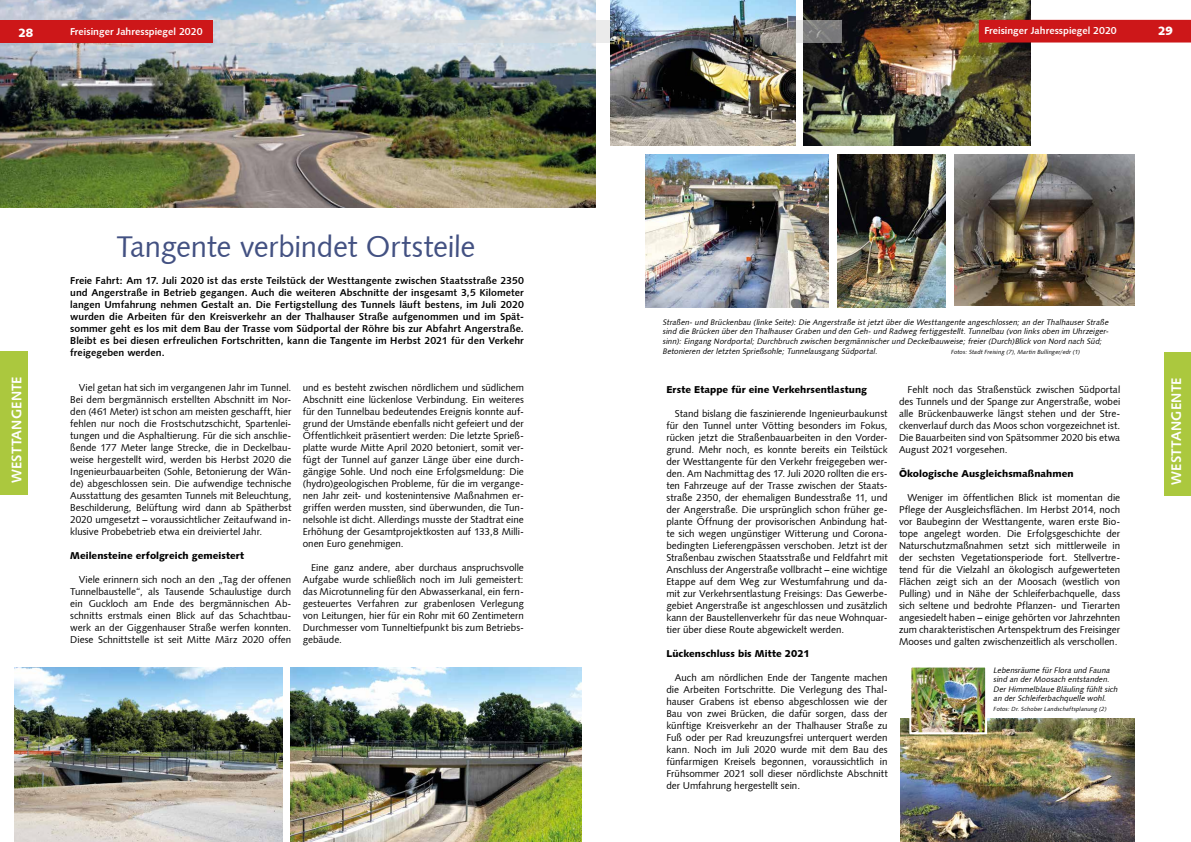
<style>
.page{position:relative;width:1191px;height:842px;background:#fff}
.page>*{position:absolute;margin:0;border:0;box-sizing:border-box;transform-origin:0 0}
.t1{font:30px "Humanist 531 BT Roman A";letter-spacing:-.01em;color:#435182}
.t2{font:14px "Humanist 531 BT Bold A";letter-spacing:.005em;color:#fff}
.t3{font:12px "Humanist 531 BT Black A";color:#fff}
.t4{font:10px/12px "Humanist 531 BT Roman A";letter-spacing:-.005em;color:#000;text-align:justify}
.t5{font:10px/12px "Humanist 531 BT Bold A";letter-spacing:.005em;color:#000;text-align:justify}
.t6{font:10px "Humanist 531 BT Black A";letter-spacing:.005em;color:#000}
.t7{font:10px "Humanist 531 BT Bold A";color:#fff}
.t8{font:italic 8px/9.6px "Humanist 531 BT Roman A";color:#000}
.t9{font:italic 6px "Humanist 531 BT Roman A";color:#000}
</style>
<div class="page">
<img style="left:804px;top:0;width:226px;height:145px">
<img style="left:0;top:0;width:596px;height:207px">
<div style="left:978px;top:20px;width:213px;height:23px;background:#cd1719"></div>
<div style="left:0;top:20px;width:213px;height:23px;background:#cd1719"></div>
<svg style="left:220px;top:20px;width:622px;height:23px;background:#ccd1d5"></svg>
<img style="left:14px;top:667px;width:268px;height:175px">
<img style="left:291px;top:668px;width:290px;height:174px">
<img style="left:610px;top:0;width:186px;height:145px">
<img style="left:646px;top:154px;width:182px;height:154px">
<div style="left:1164px;top:352px;width:27px;height:144px;background:#abc83e"></div>
<div style="left:0;top:351px;width:27px;height:144px;background:#abc83e"></div>
<img style="left:954px;top:154px;width:180px;height:152px">
<img style="left:900px;top:718px;width:234px;height:124px">
<img style="left:837px;top:154px;width:108px;height:153px">
<img style="left:912px;top:668px;width:72px;height:63px">
<div style="left:909px;top:665px;width:78px;height:69px;border:2px solid #fff"></div>
<p class="t3" style="left:18px;top:25px;width:16px">28</p>
<p class="t3" style="left:1158px;top:23px;width:16px">29</p>
<p class="t7" style="left:70px;top:25px;width:134px">Freisinger Jahresspiegel 2020</p>
<p class="t7" style="left:984px;top:24px;width:134px">Freisinger Jahresspiegel 2020</p>
<h1 class="t1" style="left:116px;top:227px;width:361px">Tangente verbindet Ortsteile</h1>
<p class="t5" style="left:70px;top:274px;width:455px">Freie Fahrt: Am 17. Juli 2020 ist das erste Teilstück der Westtangente zwischen Staatsstraße 2350 und Angerstraße in Betrieb gegangen. Auch die weiteren Abschnitte der insgesamt 3,5 Kilometer langen Umfahrung nehmen Gestalt an. Die Fertigstellung des Tunnels läuft bestens, im Juli 2020 wurden die Arbeiten für den Kreisverkehr an der Thalhauser Straße aufgenommen und im Spät&shy;sommer geht es los mit dem Bau der Trasse vom Südportal der Röhre bis zur Abfahrt Angerstraße.<br>Bleibt es bei diesen erfreulichen Fortschritten, kann die Tangente im Herbst 2021 für den Verkehr freigegeben werden.</p>
<p class="t8" style="left:662px;top:317px;width:449px">Straßen- und Brückenbau (linke Seite): Die Angerstraße ist jetzt über die Westtangente angeschlossen; an der Thalhauser Straße sind die Brücken über den Thalhauser Graben und den Geh- und Radweg fertiggestellt. Tunnelbau (von links oben im Uhrzeiger&shy;sinn): Eingang Nordportal; Durchbruch zwischen bergmännischer und Deckelbauweise; freier (Durch)Blick von Nord nach Süd; Betonieren der letzten Sprießsohle; Tunnelausgang Südportal.</p>
<p class="t9" style="left:950px;top:348px;width:132px">Fotos: Stadt Freising (7), Martin Bullinger/edr (1)</p>
<h2 class="t2" style="left:8px;top:483px;width:108px;rotate:-90deg">WESTTANGENTE</h2>
<h2 class="t2" style="left:1167px;top:484px;width:108px;rotate:-90deg">WESTTANGENTE</h2>
<p class="t4" style="left:70px;top:381px;width:223px;text-indent:8px">Viel getan hat sich im vergangenen Jahr im Tunnel.<br>Bei dem bergmännisch erstellten Abschnitt im Nor&shy;den (461 Meter) ist schon am meisten geschafft, hier fehlen nur noch die Frostschutzschicht, Spartenlei&shy;tungen und die Asphaltierung. Für die sich anschlie&shy;ßende 177 Meter lange Strecke, die in Deckelbau&shy;weise hergestellt wird, werden bis Herbst 2020 die Ingenieurbauarbeiten (Sohle, Betonierung der Wän&shy;de) abgeschlossen sein. Die aufwendige technische Ausstattung des gesamten Tunnels mit Beleuchtung, Beschilderung, Belüftung wird dann ab Spätherbst 2020 umgesetzt – voraussichtlicher Zeitaufwand in&shy;klusive Probebetrieb etwa ein dreiviertel Jahr.</p>
<p class="t6" style="left:70px;top:549px;width:175px">Meilensteine erfolgreich gemeistert</p>
<p class="t4" style="left:70px;top:573px;width:223px;text-indent:8px">Viele erinnern sich noch an den „Tag der offenen Tunnelbaustelle“, als Tausende Schaulustige durch ein Guckloch am Ende des bergmännischen Ab&shy;schnitts erstmals einen Blick auf das Schachtbau&shy;werk an der Giggenhauser Straße werfen konnten.<br>Diese Schnittstelle ist seit Mitte März 2020 offen</p>
<p class="t4" style="left:303px;top:381px;width:223px">und es besteht zwischen nördlichem und südlichem Abschnitt eine lückenlose Verbindung. Ein weiteres für den Tunnelbau bedeutendes Ereignis konnte auf&shy;grund der Umstände ebenfalls nicht gefeiert und der Öffentlichkeit präsentiert werden: Die letzte Sprieß&shy;platte wurde Mitte April 2020 betoniert, somit ver&shy;fügt der Tunnel auf ganzer Länge über eine durch&shy;gängige Sohle. Und noch eine Erfolgsmeldung: Die (hydro)geologischen Probleme, für die im vergange&shy;nen Jahr zeit- und kostenintensive Maßnahmen er&shy;griffen werden mussten, sind überwunden, die Tun&shy;nelsohle ist dicht. Allerdings musste der Stadtrat eine Erhöhung der Gesamtprojektkosten auf 133,8 Milli&shy;onen Euro genehmigen.</p>
<p class="t4" style="left:303px;top:561px;width:223px;text-indent:8px">Eine ganz andere, aber durchaus anspruchsvolle Aufgabe wurde schließlich noch im Juli gemeistert: das Microtunneling für den Abwasserkanal, ein fern&shy;gesteuertes Verfahren zur grabenlosen Verlegung von Leitungen, hier für ein Rohr mit 60 Zentimetern Durchmesser vom Tunneltiefpunkt bis zum Betriebs&shy;gebäude.</p>
<p class="t4" style="left:899px;top:383px;width:223px;text-indent:8px">Fehlt noch das Straßenstück zwischen Südportal des Tunnels und der Spange zur Angerstraße, wobei alle Brückenbauwerke längst stehen und der Stre&shy;ckenverlauf durch das Moos schon vorgezeichnet ist.<br>Die Bauarbeiten sind von Spätsommer 2020 bis etwa August 2021 vorgesehen.</p>
<p class="t6" style="left:899px;top:467px;width:176px">Ökologische Ausgleichsmaßnahmen</p>
<p class="t4" style="left:899px;top:491px;width:223px;text-indent:8px">Weniger im öffentlichen Blick ist momentan die Pflege der Ausgleichsflächen. Im Herbst 2014, noch vor Baubeginn der Westtangente, waren erste Bio&shy;tope angelegt worden. Die Erfolgsgeschichte der Naturschutzmaßnahmen setzt sich mittlerweile in der sechsten Vegetationsperiode fort. Stellvertre&shy;tend für die Vielzahl an ökologisch aufgewerteten Flächen zeigt sich an der Moosach (westlich von Pulling) und in Nähe der Schleiferbachquelle, dass sich seltene und bedrohte Pflanzen- und Tierarten angesiedelt haben – einige gehörten vor Jahrzehnten zum charakteristischen Artenspektrum des Freisinger Mooses und galten zwischenzeitlich als verschollen.</p>
<p class="t6" style="left:666px;top:383px;width:202px">Erste Etappe für eine Verkehrsentlastung</p>
<p class="t4" style="left:666px;top:407px;width:223px;text-indent:8px">Stand bislang die faszinierende Ingenieurbaukunst für den Tunnel unter Vötting besonders im Fokus, rücken jetzt die Straßenbauarbeiten in den Vorder&shy;grund. Mehr noch, es konnte bereits ein Teilstück der Westtangente für den Verkehr freigegeben wer&shy;den. Am Nachmittag des 17. Juli 2020 rollten die ers&shy;ten Fahrzeuge auf der Trasse zwischen der Staats&shy;straße 2350, der ehemaligen Bundesstraße 11, und der Angerstraße. Die ursprünglich schon früher ge&shy;plante Öffnung der provisorischen Anbindung hat&shy;te sich wegen ungünstiger Witterung und Corona&shy;bedingten Lieferengpässen verschoben. Jetzt ist der Straßenbau zwischen Staatsstraße und Feldfahrt mit Anschluss der Angerstraße vollbracht – eine wichtige Etappe auf dem Weg zur Westumfahrung und da&shy;mit zur Verkehrsentlastung Freisings: Das Gewerbe&shy;gebiet Angerstraße ist angeschlossen und zusätzlich kann der Baustellenverkehr für das neue Wohnquar&shy;tier über diese Route abgewickelt werden.</p>
<p class="t6" style="left:666px;top:647px;width:145px">Lückenschluss bis Mitte 2021</p>
<p class="t4" style="left:666px;top:671px;width:223px;text-indent:8px">Auch am nördlichen Ende der Tangente machen die Arbeiten Fortschritte. Die Verlegung des Thal&shy;hauser Grabens ist ebenso abgeschlossen wie der Bau von zwei Brücken, die dafür sorgen, dass der künftige Kreisverkehr an der Thalhauser Straße zu Fuß oder per Rad kreuzungsfrei unterquert werden kann. Noch im Juli 2020 wurde mit dem Bau des fünfarmigen Kreisels begonnen, voraussichtlich in Frühsommer 2021 soll dieser nördlichste Abschnitt der Umfahrung hergestellt sein.</p>
<p class="t8" style="left:993px;top:665px;width:128px">Lebensräume für Flora und Fauna sind an der Moosach entstanden.<br>Der Himmelblaue Bläuling fühlt sich an der Schleiferbachquelle wohl.</p>
<p class="t9" style="left:993px;top:705px;width:116px">Fotos: Dr. Schober Landschaftsplanung (2)</p>
</div>
